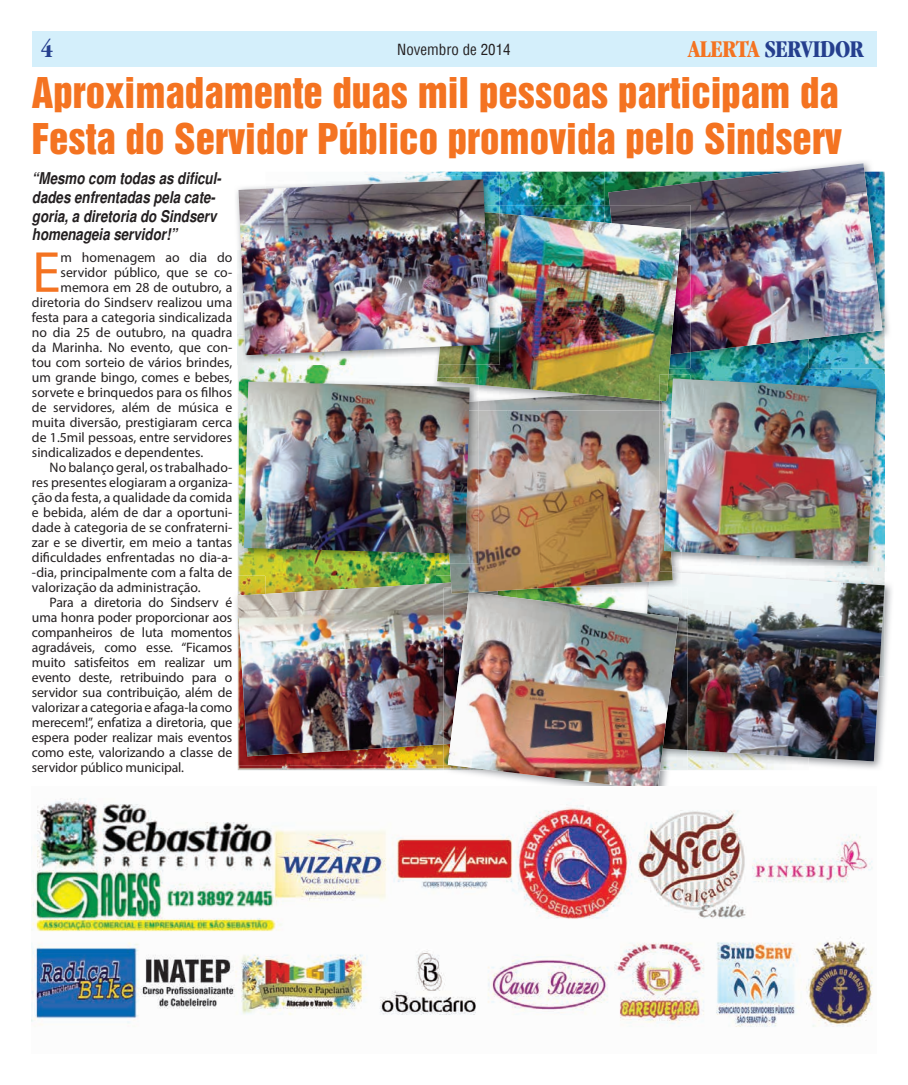
<style>
.page{position:relative;width:908px;height:1085px;background:#fff}
.page>*{position:absolute;margin:0;border:0;box-sizing:border-box;transform-origin:0 0}
.t1{font:58.25px "Myriad Pro";color:#f47321}
.t2{font:38.75px/46.5px "Helvetica Inserat";color:#f47321}
.t3{font:700 condensed 25px "Garamond LT";letter-spacing:-.02em;color:#253f8e}
.t4{font:italic 700 condensed 16.25px/18.8px "Helvetica";color:#231f20}
.t5{font:condensed 15px "Helvetica";color:#231f20}
.t6{font:13.75px "Myriad Pro";color:#231f20}
.s1{color:#f47321}
</style>
<div class="page">
<div style="left:32px;top:31px;width:843px;height:35px;background:#d4effb"></div>
<img style="left:237px;top:364px;width:206px;height:406px">
<img style="left:366px;top:172px;width:518px;height:202px">
<img style="left:690px;top:368px;width:118px;height:6px">
<img style="left:265px;top:364px;width:167px;height:13px">
<img style="left:265px;top:563px;width:171px;height:12px">
<img style="left:604px;top:161px;width:285px;height:207px">
<img style="left:604px;top:172px;width:280px;height:196px">
<img style="left:608px;top:163px;width:274px;height:189px">
<img style="left:236px;top:575px;width:207px;height:190px">
<img style="left:237px;top:583px;width:206px;height:173px">
<img style="left:808px;top:571px;width:84px;height:198px">
<img style="left:687px;top:761px;width:121px;height:9px">
<img style="left:681px;top:573px;width:203px;height:188px">
<img style="left:443px;top:765px;width:4px;height:5px">
<img style="left:443px;top:744px;width:4px;height:21px">
<img style="left:443px;top:603px;width:4px;height:141px">
<img style="left:678px;top:750px;width:9px;height:20px">
<img style="left:678px;top:587px;width:9px;height:163px">
<img style="left:447px;top:603px;width:231px;height:183px">
<img style="left:436px;top:563px;width:13px;height:40px">
<img style="left:672px;top:572px;width:9px;height:15px">
<img style="left:559px;top:587px;width:122px;height:16px">
<img style="left:443px;top:587px;width:24px;height:16px">
<img style="left:467px;top:593px;width:92px;height:10px">
<img style="left:449px;top:410px;width:223px;height:183px">
<img style="left:499px;top:205px;width:110px;height:8px">
<img style="left:432px;top:364px;width:258px;height:13px">
<img style="left:681px;top:354px;width:9px;height:14px">
<img style="left:609px;top:205px;width:81px;height:149px">
<img style="left:478px;top:400px;width:181px;height:10px">
<img style="left:437px;top:213px;width:244px;height:187px">
<img style="left:236px;top:191px;width:2px;height:60px">
<img style="left:237px;top:251px;width:201px;height:113px">
<img style="left:366px;top:175px;width:133px;height:30px">
<img style="left:438px;top:209px;width:61px;height:155px">
<img style="left:238px;top:179px;width:252px;height:176px">
<img style="left:240px;top:377px;width:196px;height:186px">
<img style="left:436px;top:553px;width:4px;height:10px">
<img style="left:440px;top:410px;width:38px;height:153px">
<img style="left:432px;top:377px;width:4px;height:4px">
<img style="left:436px;top:377px;width:42px;height:33px">
<img style="left:244px;top:381px;width:225px;height:172px">
<img style="left:681px;top:374px;width:204px;height:197px">
<svg style="left:671px;top:566px;width:10px;height:5px"></svg>
<img style="left:659px;top:410px;width:12px;height:161px">
<img style="left:668px;top:374px;width:22px;height:4px">
<svg style="left:659px;top:401px;width:3px;height:9px"></svg>
<img style="left:659px;top:374px;width:9px;height:27px">
<img style="left:663px;top:378px;width:213px;height:183px">
<img style="left:32px;top:798px;width:841px;height:229px">
<h3 class="t3" style="left:41px;top:34px;width:14px">4</h3>
<p class="t5" style="left:397px;top:39px;width:115px">Novembro de 2014</p>
<h3 class="t3" style="left:687px;top:35px;width:177px"><span class="s1">ALERTA</span> SERVIDOR</h3>
<h2 class="t2" style="left:32px;top:70px;width:811px">Aproximadamente duas mil pessoas participam da<br>Festa do Servidor Público promovida pelo Sindserv</h2>
<p class="t4" style="left:32px;top:169px;width:191px">“Mesmo com todas as dificul&shy;dades enfrentadas pela cate&shy;goria, a diretoria do Sindserv homenageia servidor!”</p>
<h1 class="t1" style="left:32px;top:236px;width:30px">E</h1>
<p class="t6" style="left:61px;top:249px;width:173px">m homenagem ao dia do</p>
<p class="t6" style="left:61px;top:264px;width:173px">servidor público, que se co-</p>
<p class="t6" style="left:61px;top:279px;width:173px">memora em 28 de outubro, a</p>
<p class="t6" style="left:32px;top:294px;width:202px">diretoria do Sindserv realizou uma</p>
<p class="t6" style="left:32px;top:309px;width:202px">festa para a categoria sindicalizada</p>
<p class="t6" style="left:32px;top:324px;width:202px">no dia 25 de outubro, na quadra</p>
<p class="t6" style="left:32px;top:339px;width:202px">da Marinha. No evento, que con-</p>
<p class="t6" style="left:32px;top:354px;width:202px">tou com sorteio de vários brindes,</p>
<p class="t6" style="left:32px;top:369px;width:202px">um grande bingo, comes e bebes,</p>
<p class="t6" style="left:32px;top:384px;width:202px">sorvete e brinquedos para os filhos</p>
<p class="t6" style="left:32px;top:399px;width:202px">de servidores, além de música e</p>
<p class="t6" style="left:32px;top:414px;width:202px">muita diversão, prestigiaram cerca</p>
<p class="t6" style="left:32px;top:429px;width:202px">de 1.5mil pessoas, entre servidores</p>
<p class="t6" style="left:32px;top:444px;width:173px">sindicalizados e dependentes.</p>
<p class="t6" style="left:50px;top:459px;width:184px">No balanço geral, os trabalhado-</p>
<p class="t6" style="left:32px;top:474px;width:202px">res presentes elogiaram a organiza-</p>
<p class="t6" style="left:32px;top:489px;width:202px">ção da festa, a qualidade da comida</p>
<p class="t6" style="left:32px;top:504px;width:202px">e bebida, além de dar a oportuni-</p>
<p class="t6" style="left:32px;top:519px;width:202px">dade à categoria de se confraterni-</p>
<p class="t6" style="left:32px;top:534px;width:202px">zar e se divertir, em meio a tantas</p>
<p class="t6" style="left:32px;top:549px;width:202px">dificuldades enfrentadas no dia-a-</p>
<p class="t6" style="left:32px;top:564px;width:202px">-dia, principalmente com a falta de</p>
<p class="t6" style="left:32px;top:579px;width:170px">valorização da administração.</p>
<p class="t6" style="left:50px;top:594px;width:184px">Para a diretoria do Sindserv é</p>
<p class="t6" style="left:32px;top:609px;width:202px">uma honra poder proporcionar aos</p>
<p class="t6" style="left:32px;top:624px;width:202px">companheiros de luta momentos</p>
<p class="t6" style="left:32px;top:639px;width:202px">agradáveis, como esse. “Ficamos</p>
<p class="t6" style="left:32px;top:654px;width:202px">muito satisfeitos em realizar um</p>
<p class="t6" style="left:32px;top:669px;width:202px">evento deste, retribuindo para o</p>
<p class="t6" style="left:32px;top:684px;width:202px">servidor sua contribuição, além de</p>
<p class="t6" style="left:32px;top:699px;width:202px">valorizar a categoria e afaga-la como</p>
<p class="t6" style="left:32px;top:714px;width:202px">merecem!”, enfatiza a diretoria, que</p>
<p class="t6" style="left:32px;top:729px;width:202px">espera poder realizar mais eventos</p>
<p class="t6" style="left:32px;top:744px;width:202px">como este, valorizando a classe de</p>
<p class="t6" style="left:32px;top:759px;width:154px">servidor público municipal.</p>
</div>
